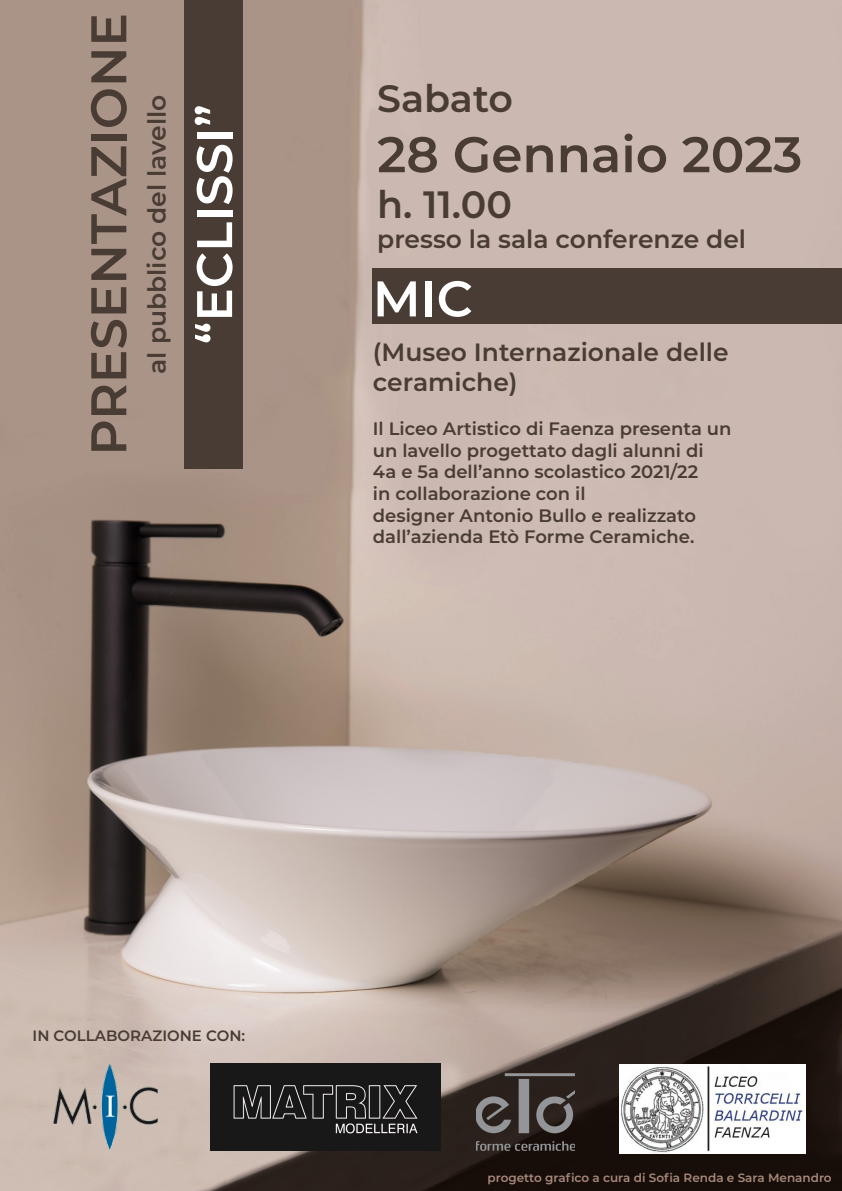
<style>
.page{position:relative;width:842px;height:1191px;background:#fff}
.page>*{position:absolute;margin:0;border:0;box-sizing:border-box;transform-origin:0 0}
.t1{font:600 50px "Montserrat";color:#493c34}
.t2{font:600 50px "Montserrat";color:#fff}
.t3{font:600 38px "Montserrat";color:#493c34}
.t4{font:600 25px "Montserrat";color:#493c34}
.t5{font:600 18px/21.6px "Montserrat";color:#493c34}
.t6{font:600 15px "Montserrat";color:#493c34}
.t7{font:600 12px "Montserrat";color:#a8887a}
</style>
<div class="page">
<img style="left:0;top:0;width:842px;height:1191px">
<img style="left:211px;top:1063px;width:230px;height:87px">
<img style="left:476px;top:1037px;width:98px;height:154px">
<img style="left:33px;top:1064px;width:154px;height:86px">
<img style="left:619px;top:1064px;width:187px;height:89px">
<div style="left:184px;top:0;width:58px;height:468px;background:#493c34"></div>
<div style="left:373px;top:268px;width:469px;height:56px;background:#493c34"></div>
<p class="t1" style="left:73px;top:455px;width:444px;rotate:-90deg">PRESENTAZIONE</p>
<p class="t4" style="left:139px;top:374px;width:280px;rotate:-90deg">al pubblico del lavello</p>
<p class="t2" style="left:179px;top:344px;width:242px;rotate:-90deg">“ECLISSI”</p>
<p class="t3" style="left:377px;top:72px;width:137px">Sabato</p>
<p class="t1" style="left:377px;top:119px;width:427px">28 Gennaio 2023</p>
<p class="t3" style="left:377px;top:177px;width:136px">h. 11.00</p>
<p class="t4" style="left:377px;top:221px;width:370px">presso la sala conferenze del</p>
<p class="t2" style="left:373px;top:263px;width:102px">MIC</p>
<p class="t4" style="left:373px;top:334px;width:357px">(Museo Internazionale delle</p>
<p class="t4" style="left:373px;top:364px;width:146px">ceramiche)</p>
<p class="t5" style="left:373px;top:417px;width:360px">Il Liceo Artistico di Faenza presenta un un lavello progettato dagli alunni di</p>
<p class="t5" style="left:373px;top:460px;width:327px">4a e 5a dell’anno scolastico 2021/22</p>
<p class="t5" style="left:373px;top:482px;width:214px">in collaborazione con il</p>
<p class="t5" style="left:373px;top:503px;width:325px">designer Antonio Bullo e realizzato</p>
<p class="t5" style="left:373px;top:525px;width:323px">dall’azienda Etò Forme Ceramiche.</p>
<p class="t6" style="left:33px;top:1025px;width:214px">IN COLLABORAZIONE CON:</p>
<p class="t7" style="left:488px;top:1169px;width:346px">progetto grafico a cura di Sofia Renda e Sara Menandro</p>
</div>
